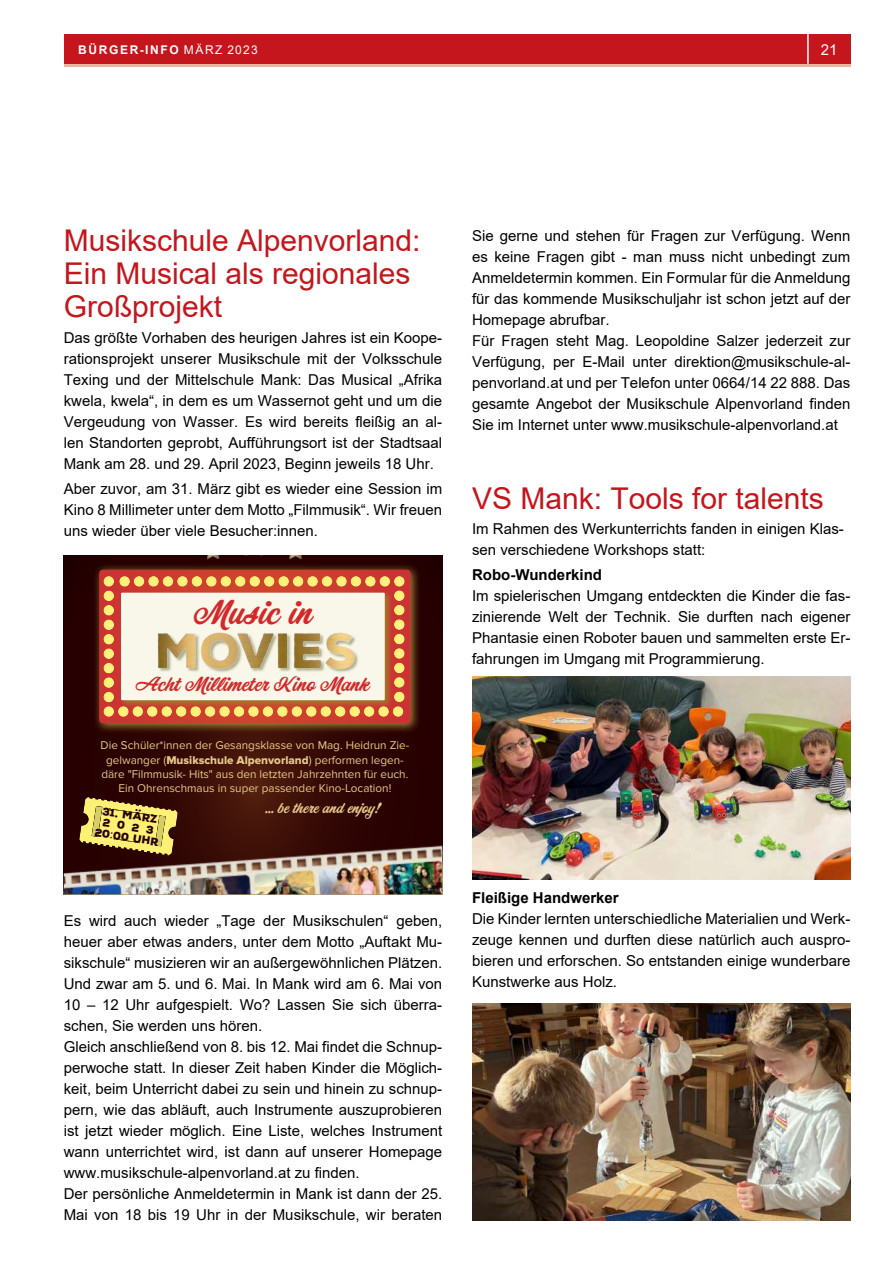
<style>
.page{position:relative;width:893px;height:1263px;background:#fff}
.page>*{position:absolute;margin:0;border:0;box-sizing:border-box;transform-origin:0 0}
.t1{font:31.05px "Corner Store JF";color:#d3292a}
.t2{font:30px/33px "Arial";color:#c4161c}
.t3{font:18.45px "Corner Store JF";color:#d3292a}
.t4{font:15px/21px "Arial";color:#000;text-align:justify}
.t5{font:700 15px "Arial";color:#000}
.t6{font:15px "Arial";color:#fff}
.t7{font:13.5px "Corner Store JF";color:#e6c789}
.t8{font:700 12px "Arial";letter-spacing:.135em;color:#fff}
.t9{font:11.7px/14.1px "Proxima Nova";color:#e6c789;text-align:center}
.t10{font:900 10.65px "Nexa Rust Sans Demo";color:#270001}
.s1{font-weight:400}
.s2{font-family:"Proxima Nova Extrabld"}
.s3{font-family:"Brevia";font-weight:400}
</style>
<div class="page">
<img style="left:472px;top:676px;width:378px;height:203px">
<img style="left:472px;top:1003px;width:378px;height:217px">
<svg style="left:64px;top:555px;width:378px;height:277px;background:#300603"></svg>
<img style="left:237px;top:555px;width:36px;height:1px">
<img style="left:201px;top:555px;width:25px;height:4px">
<img style="left:284px;top:555px;width:25px;height:4px">
<img style="left:64px;top:832px;width:378px;height:62px">
<div style="left:92px;top:563px;width:329px;height:171px;background:#fdf061;opacity:.57"></div>
<svg style="left:99px;top:569px;width:312px;height:154px;background:#c9392f"></svg>
<div style="left:120px;top:591px;width:272px;height:117px;background:#998528;opacity:.75"></div>
<div style="left:121px;top:592px;width:264px;height:108px;background:#f9f7e9"></div>
<svg style="left:103px;top:576px;width:11px;height:11px"></svg>
<svg style="left:103px;top:590px;width:11px;height:11px"></svg>
<svg style="left:394px;top:590px;width:11px;height:11px"></svg>
<svg style="left:103px;top:605px;width:11px;height:11px"></svg>
<svg style="left:394px;top:605px;width:11px;height:10px"></svg>
<svg style="left:103px;top:619px;width:11px;height:11px"></svg>
<svg style="left:394px;top:619px;width:11px;height:11px"></svg>
<svg style="left:103px;top:634px;width:11px;height:11px"></svg>
<svg style="left:394px;top:634px;width:11px;height:10px"></svg>
<svg style="left:103px;top:648px;width:11px;height:11px"></svg>
<svg style="left:394px;top:648px;width:11px;height:11px"></svg>
<svg style="left:103px;top:663px;width:11px;height:10px"></svg>
<svg style="left:394px;top:663px;width:11px;height:10px"></svg>
<svg style="left:103px;top:677px;width:11px;height:11px"></svg>
<svg style="left:394px;top:677px;width:11px;height:11px"></svg>
<svg style="left:103px;top:692px;width:11px;height:10px"></svg>
<svg style="left:103px;top:706px;width:11px;height:11px"></svg>
<svg style="left:394px;top:691px;width:11px;height:11px"></svg>
<svg style="left:235px;top:576px;width:11px;height:11px"></svg>
<svg style="left:234px;top:706px;width:10px;height:11px"></svg>
<svg style="left:365px;top:576px;width:11px;height:11px"></svg>
<svg style="left:364px;top:706px;width:10px;height:11px"></svg>
<svg style="left:220px;top:576px;width:11px;height:11px"></svg>
<svg style="left:219px;top:706px;width:11px;height:11px"></svg>
<svg style="left:351px;top:576px;width:10px;height:11px"></svg>
<svg style="left:349px;top:706px;width:11px;height:11px"></svg>
<svg style="left:206px;top:576px;width:11px;height:11px"></svg>
<svg style="left:205px;top:706px;width:10px;height:11px"></svg>
<svg style="left:336px;top:576px;width:11px;height:11px"></svg>
<svg style="left:335px;top:706px;width:11px;height:11px"></svg>
<svg style="left:192px;top:576px;width:10px;height:11px"></svg>
<svg style="left:190px;top:706px;width:11px;height:11px"></svg>
<svg style="left:322px;top:576px;width:10px;height:11px"></svg>
<svg style="left:320px;top:706px;width:11px;height:11px"></svg>
<svg style="left:177px;top:576px;width:11px;height:11px"></svg>
<svg style="left:176px;top:706px;width:11px;height:11px"></svg>
<svg style="left:307px;top:576px;width:11px;height:11px"></svg>
<svg style="left:306px;top:706px;width:11px;height:11px"></svg>
<svg style="left:163px;top:576px;width:10px;height:11px"></svg>
<svg style="left:161px;top:706px;width:11px;height:11px"></svg>
<svg style="left:293px;top:576px;width:10px;height:11px"></svg>
<svg style="left:291px;top:706px;width:11px;height:11px"></svg>
<svg style="left:148px;top:576px;width:11px;height:11px"></svg>
<svg style="left:147px;top:706px;width:11px;height:11px"></svg>
<svg style="left:278px;top:576px;width:11px;height:11px"></svg>
<svg style="left:277px;top:706px;width:11px;height:11px"></svg>
<svg style="left:134px;top:576px;width:10px;height:11px"></svg>
<svg style="left:132px;top:706px;width:11px;height:11px"></svg>
<svg style="left:264px;top:576px;width:11px;height:11px"></svg>
<svg style="left:263px;top:706px;width:10px;height:11px"></svg>
<svg style="left:394px;top:576px;width:11px;height:11px"></svg>
<svg style="left:393px;top:706px;width:10px;height:11px"></svg>
<svg style="left:119px;top:576px;width:11px;height:11px"></svg>
<svg style="left:118px;top:706px;width:11px;height:11px"></svg>
<svg style="left:249px;top:576px;width:11px;height:11px"></svg>
<svg style="left:248px;top:706px;width:11px;height:11px"></svg>
<svg style="left:379px;top:576px;width:11px;height:11px"></svg>
<svg style="left:378px;top:706px;width:11px;height:11px"></svg>
<img style="left:157px;top:632px;width:201px;height:41px">
<div style="left:64px;top:34px;width:786px;height:30px;background:#c4161c"></div>
<hr style="left:64px;top:64px;width:786px;height:2px;background:#ecb39e">
<hr style="left:807px;top:34px;width:2px;height:30px;background:#fff">
<svg style="left:79px;top:797px;width:99px;height:58px;background:#b6a24f"></svg>
<p class="t8" style="left:78px;top:46px;width:181px">BÜRGER-INFO <span class="s1">MÄRZ 2023</span></p>
<p class="t6" style="left:821px;top:44px;width:18px">21</p>
<h2 class="t2" style="left:64px;top:227px;width:358px">Musikschule Alpenvorland:<br>Ein Musical als regionales<br>Großprojekt</h2>
<p class="t4" style="left:64px;top:328px;width:380px">Das größte Vorhaben des heurigen Jahres ist ein Koope&shy;rationsprojekt unserer Musikschule mit der Volksschule Texing und der Mittelschule Mank: Das Musical „Afrika kwela, kwela“, in dem es um Wassernot geht und um die Vergeudung von Wasser. Es wird bereits fleißig an al&shy;len Standorten geprobt, Aufführungsort ist der Stadtsaal Mank am 28. und 29. April 2023, Beginn jeweils 18 Uhr.</p>
<p class="t4" style="left:64px;top:480px;width:380px">Aber zuvor, am 31. März gibt es wieder eine Session im Kino 8 Millimeter unter dem Motto „Filmmusik“. Wir freuen uns wieder über viele Besucher:innen.</p>
<h1 class="t1" style="left:194px;top:599px;width:120px">Music in</h1>
<p class="t3" style="left:136px;top:676px;width:235px">Acht Millimeter Kino Mank</p>
<p class="t9" style="left:101px;top:739px;width:310px">Die Schüler*innen der Gesangsklasse von Mag. Heidrun Zie&shy;gelwanger (<span class="s2">Musikschule Alpenvorland</span>) performen legen&shy;däre "Filmmusik- Hits" aus den letzten Jahrzehnten für euch.<br>Ein Ohrenschmaus in super passender Kino-Location!</p>
<p class="t7" style="left:265px;top:802px;width:117px">… be there and enjoy!</p>
<p class="t10" style="left:104px;top:805px;width:57px;rotate:9deg">31. März</p>
<p class="t10" style="left:96px;top:826px;width:66px;rotate:9deg">20<span class="s3">:</span>00 Uhr</p>
<p class="t4" style="left:64px;top:912px;width:380px;text-align:left">Es wird auch wieder „Tage der Musikschulen“ geben, heuer aber etwas anders, unter dem Motto „Auftakt Mu&shy;sikschule“ musizieren wir an außergewöhnlichen Plätzen.<br>Und zwar am 5. und 6. Mai. In Mank wird am 6. Mai von 10 – 12 Uhr aufgespielt. Wo? Lassen Sie sich überra&shy;schen, Sie werden uns hören.<br>Gleich anschließend von 8. bis 12. Mai findet die Schnup&shy;perwoche statt. In dieser Zeit haben Kinder die Möglich&shy;keit, beim Unterricht dabei zu sein und hinein zu schnup&shy;pern, wie das abläuft, auch Instrumente auszuprobieren ist jetzt wieder möglich. Eine Liste, welches Instrument wann unterrichtet wird, ist dann auf unserer Homepage www.musikschule-alpenvorland.at zu finden.<br>Der persönliche Anmeldetermin in Mank ist dann der 25.<br>Mai von 18 bis 19 Uhr in der Musikschule, wir beraten</p>
<p class="t4" style="left:472px;top:226px;width:380px;text-align:left">Sie gerne und stehen für Fragen zur Verfügung. Wenn es keine Fragen gibt - man muss nicht unbedingt zum Anmeldetermin kommen. Ein Formular für die Anmeldung für das kommende Musikschuljahr ist schon jetzt auf der Homepage abrufbar.<br>Für Fragen steht Mag. Leopoldine Salzer jederzeit zur Verfügung, per E-Mail unter direktion@musikschule-al&shy;penvorland.at und per Telefon unter 0664/14 22 888. Das gesamte Angebot der Musikschule Alpenvorland finden Sie im Internet unter www.musikschule-alpenvorland.at</p>
<h2 class="t2" style="left:472px;top:484px;width:353px">VS Mank: Tools for talents</h2>
<p class="t4" style="left:472px;top:519px;width:373px">Im Rahmen des Werkunterrichts fanden in einigen Klas&shy;sen verschiedene Workshops statt:</p>
<p class="t5" style="left:472px;top:569px;width:131px">Robo-Wunderkind</p>
<p class="t4" style="left:472px;top:587px;width:380px">Im spielerischen Umgang entdeckten die Kinder die fas&shy;zinierende Welt der Technik. Sie durften nach eigener Phantasie einen Roboter bauen und sammelten erste Er&shy;fahrungen im Umgang mit Programmierung.</p>
<p class="t5" style="left:472px;top:892px;width:148px">Fleißige Handwerker</p>
<p class="t4" style="left:472px;top:910px;width:380px">Die Kinder lernten unterschiedliche Materialien und Werk&shy;zeuge kennen und durften diese natürlich auch auspro&shy;bieren und erforschen. So entstanden einige wunderbare Kunstwerke aus Holz.</p>
</div>
